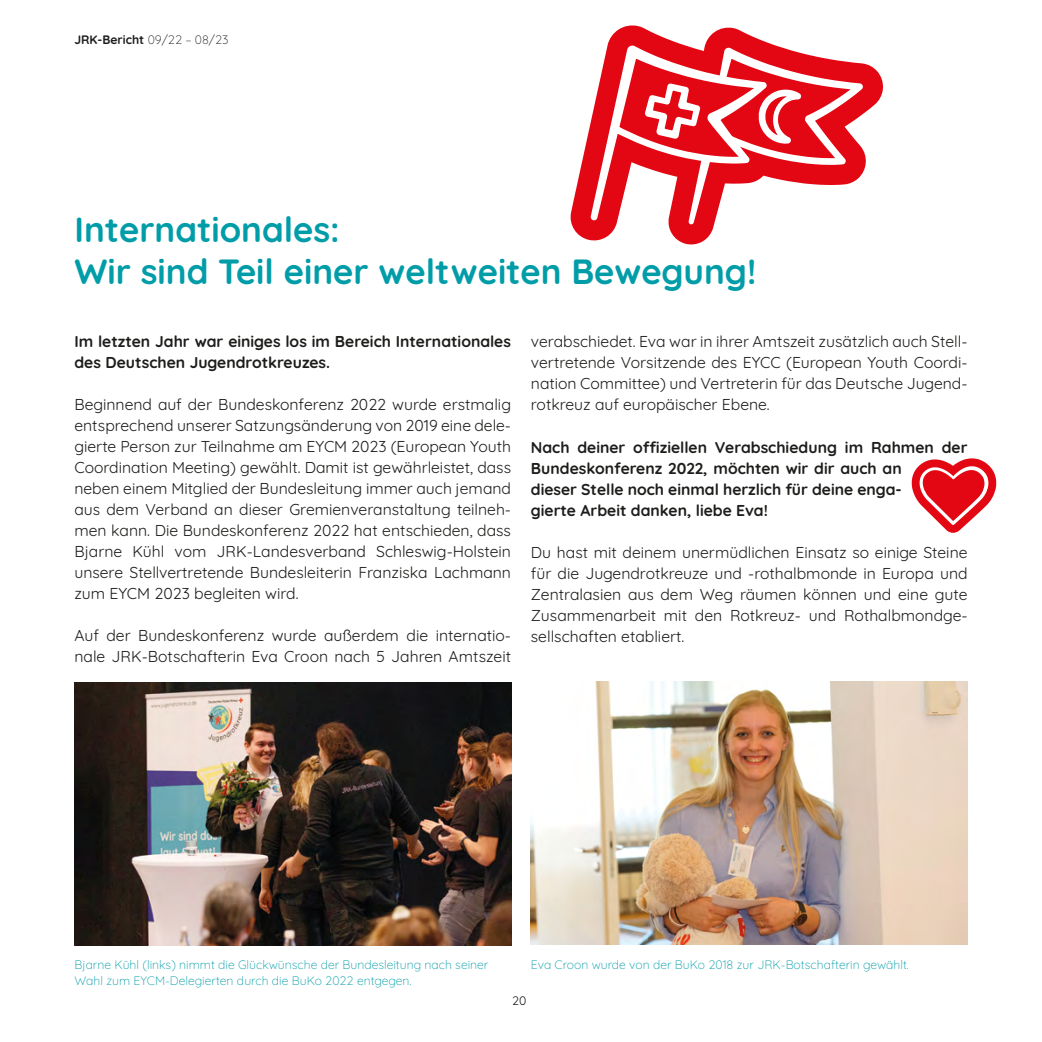
<style>
.page{position:relative;width:1042px;height:1042px;background:#fff}
.page>*{position:absolute;margin:0;border:0;box-sizing:border-box;transform-origin:0 0}
.t1{font:700 35px/42px "Quicksand";color:#009da8}
.t2{font:15.75px/21px "Quicksand";color:#1d1d1b;text-align:justify}
.t3{font:700 15.75px/21px "Quicksand";color:#1d1d1b}
.t4{font:300 12.25px/15.8px "Quicksand";color:#009da8}
.t5{font:700 12.25px "Quicksand";color:#1d1d1b}
.t6{font:12.25px "Quicksand";color:#1d1d1b}
.s1{font-weight:300}
</style>
<div class="page">
<img style="left:74px;top:682px;width:437px;height:263px">
<svg style="left:570px;top:25px;width:313px;height:220px"></svg>
<svg style="left:590px;top:45px;width:273px;height:180px"></svg>
<img style="left:531px;top:681px;width:436px;height:263px">
<svg style="left:912px;top:458px;width:84px;height:75px"></svg>
<p class="t5" style="left:74px;top:30px;width:156px">JRK-Bericht <span class="s1">09/22 – 08/23</span></p>
<h1 class="t1" style="left:74px;top:205px;width:683px">Internationales:<br>Wir sind Teil einer weltweiten Bewegung!</h1>
<p class="t3" style="left:74px;top:330px;width:438px">Im letzten Jahr war einiges los im Bereich Internationales des Deutschen Jugendrotkreuzes.</p>
<p class="t2" style="left:74px;top:393px;width:438px">Beginnend auf der Bundeskonferenz 2022 wurde erstmalig entsprechend unserer Satzungsänderung von 2019 eine dele&shy;gierte Person zur Teilnahme am EYCM 2023 (European Youth Coordination Meeting) gewählt. Damit ist gewährleistet, dass neben einem Mitglied der Bundesleitung immer auch jemand aus dem Verband an dieser Gremienveranstaltung teilneh&shy;men kann. Die Bundeskonferenz 2022 hat entschieden, dass Bjarne Kühl vom JRK-Landesverband Schleswig-Holstein unsere Stellvertretende Bundesleiterin Franziska Lachmann zum EYCM 2023 begleiten wird.</p>
<p class="t2" style="left:74px;top:624px;width:438px">Auf der Bundeskonferenz wurde außerdem die internatio&shy;nale JRK-Botschafterin Eva Croon nach 5 Jahren Amtszeit</p>
<p class="t2" style="left:531px;top:330px;width:438px">verabschiedet. Eva war in ihrer Amtszeit zusätzlich auch Stell&shy;vertretende Vorsitzende des EYCC (European Youth Coordi&shy;nation Committee) und Vertreterin für das Deutsche Jugend&shy;rotkreuz auf europäischer Ebene.</p>
<p class="t3" style="left:531px;top:435px;width:438px">Nach deiner offiziellen Verabschiedung im Rahmen der Bundeskonferenz 2022, möchten wir dir auch an<br>dieser Stelle noch einmal herzlich für deine enga-<br>gierte Arbeit danken, liebe Eva!</p>
<p class="t2" style="left:531px;top:540px;width:438px">Du hast mit deinem unermüdlichen Einsatz so einige Steine für die Jugendrotkreuze und -rothalbmonde in Europa und Zentralasien aus dem Weg räumen können und eine gute Zusammenarbeit mit den Rotkreuz- und Rothalbmondge&shy;sellschaften etabliert.</p>
<p class="t4" style="left:74px;top:955px;width:415px">Bjarne Kühl (links) nimmt die Glückwünsche der Bundesleitung nach seiner<br>Wahl zum EYCM-Delegierten durch die BuKo 2022 entgegen.</p>
<p class="t4" style="left:531px;top:955px;width:379px">Eva Croon wurde von der BuKo 2018 zur JRK-Botschafterin gewählt.</p>
<p class="t6" style="left:512px;top:991px;width:16px">20</p>
</div>
